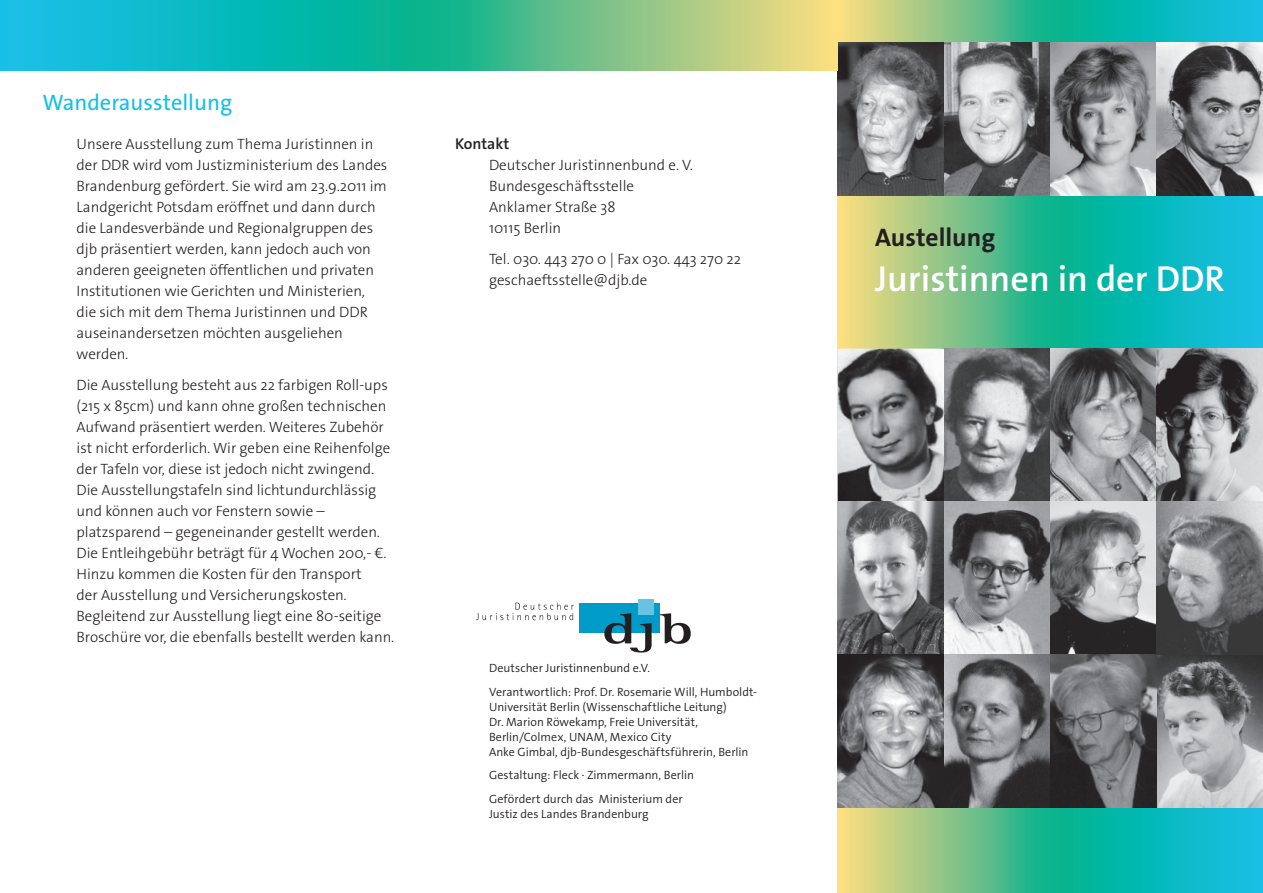
<style>
.page{position:relative;width:1263px;height:893px;background:#fff}
.page>*{position:absolute;margin:0;border:0;box-sizing:border-box;transform-origin:0 0}
.t1{font:600 36.3px "The Sans Os F";color:#fff}
.t2{font:700 25.5px "The Sans Os F";color:#231f20}
.t3{font:22.5px "The Sans Os F";color:#15bfe9}
.t4{font:600 15.75px "The Sans Os F";color:#231f20}
.t5{font:300 15px/21px "The Sans Os F";color:#231f20}
.t6{font:300 12px/15px "The Sans Os F";color:#231f20}
</style>
<div class="page">
<div style="left:838px;top:0;width:222px;height:893px;background:linear-gradient(to right,#ffdb80,#07ae8e)"></div>
<div style="left:1060px;top:0;width:203px;height:893px;background:linear-gradient(to right,#00b38f,#1ac0e9)"></div>
<div style="left:579px;top:603px;width:81px;height:30px;background:#009bc8"></div>
<svg style="left:476px;top:603px;width:98px;height:17px"></svg>
<svg style="left:604px;top:613px;width:48px;height:39px"></svg>
<svg style="left:660px;top:613px;width:31px;height:31px"></svg>
<div style="left:639px;top:606px;width:15px;height:15px;background:#009bc8"></div>
<div style="left:639px;top:599px;width:15px;height:16px;background:#67c3e1"></div>
<img style="left:838px;top:43px;width:425px;height:153px">
<img style="left:838px;top:349px;width:425px;height:459px">
<div style="left:412px;top:0;width:426px;height:70px;background:linear-gradient(to right,#03af8f,#ffdc80)"></div>
<div style="left:0;top:0;width:412px;height:70px;background:linear-gradient(to right,#1ac0ed,#00b491)"></div>
<h3 class="t3" style="left:43px;top:88px;width:191px">Wanderausstellung</h3>
<p class="t5" style="left:77px;top:133px;width:312px">Unsere Ausstellung zum Thema Juristinnen in der DDR wird vom Justizministerium des Landes Brandenburg gefördert. Sie wird am 23.9.2011 im Landgericht Potsdam eröffnet und dann durch die Landesverbände und Regionalgruppen des djb präsentiert werden, kann jedoch auch von anderen geeigneten öffentlichen und privaten Institutionen wie Gerichten und Ministerien, die sich mit dem Thema Juristinnen und DDR auseinandersetzen möchten ausgeliehen werden.</p>
<p class="t5" style="left:77px;top:375px;width:319px">Die Ausstellung besteht aus 22 farbigen Roll-ups (215 x 85cm) und kann ohne großen technischen Aufwand präsentiert werden. Weiteres Zubehör ist nicht erforderlich. Wir geben eine Reihenfolge der Tafeln vor, diese ist jedoch nicht zwingend.<br>Die Ausstellungstafeln sind lichtundurchlässig und können auch vor Fenstern sowie – platzsparend – gegeneinander gestellt werden.<br>Die Entleihgebühr beträgt für 4 Wochen 200,- €.<br>Hinzu kommen die Kosten für den Transport<br>der Ausstellung und Versicherungskosten.<br>Begleitend zur Ausstellung liegt eine 80-seitige Broschüre vor, die ebenfalls bestellt werden kann.</p>
<p class="t4" style="left:455px;top:133px;width:56px">Kontakt</p>
<p class="t5" style="left:489px;top:154px;width:205px">Deutscher Juristinnenbund e. V.<br>Bundesgeschäftsstelle<br>Anklamer Straße 38<br>10115 Berlin</p>
<p class="t5" style="left:489px;top:249px;width:254px">Tel. 030. 443 270 0 | Fax 030. 443 270 22 geschaeftsstelle@djb.de</p>
<p class="t6" style="left:489px;top:656px;width:269px;line-height:23.5px">Deutscher Juristinnenbund e.V.<br>Verantwortlich: Prof. Dr. Rosemarie Will, Humboldt-</p>
<p class="t6" style="left:489px;top:699px;width:261px">Universität Berlin (Wissenschaftliche Leitung)<br>Dr. Marion Röwekamp, Freie Universität, Berlin/Colmex, UNAM, Mexico City<br>Anke Gimbal, djb-Bundesgeschäftsführerin, Berlin</p>
<p class="t6" style="left:489px;top:763px;width:206px;line-height:23.5px">Gestaltung: Fleck · Zimmermann, Berlin<br>Gefördert durch das Ministerium der</p>
<p class="t6" style="left:489px;top:806px;width:161px">Justiz des Landes Brandenburg</p>
<h2 class="t2" style="left:875px;top:221px;width:122px">Austellung</h2>
<h1 class="t1" style="left:875px;top:255px;width:351px">Juristinnen in der DDR</h1>
</div>
